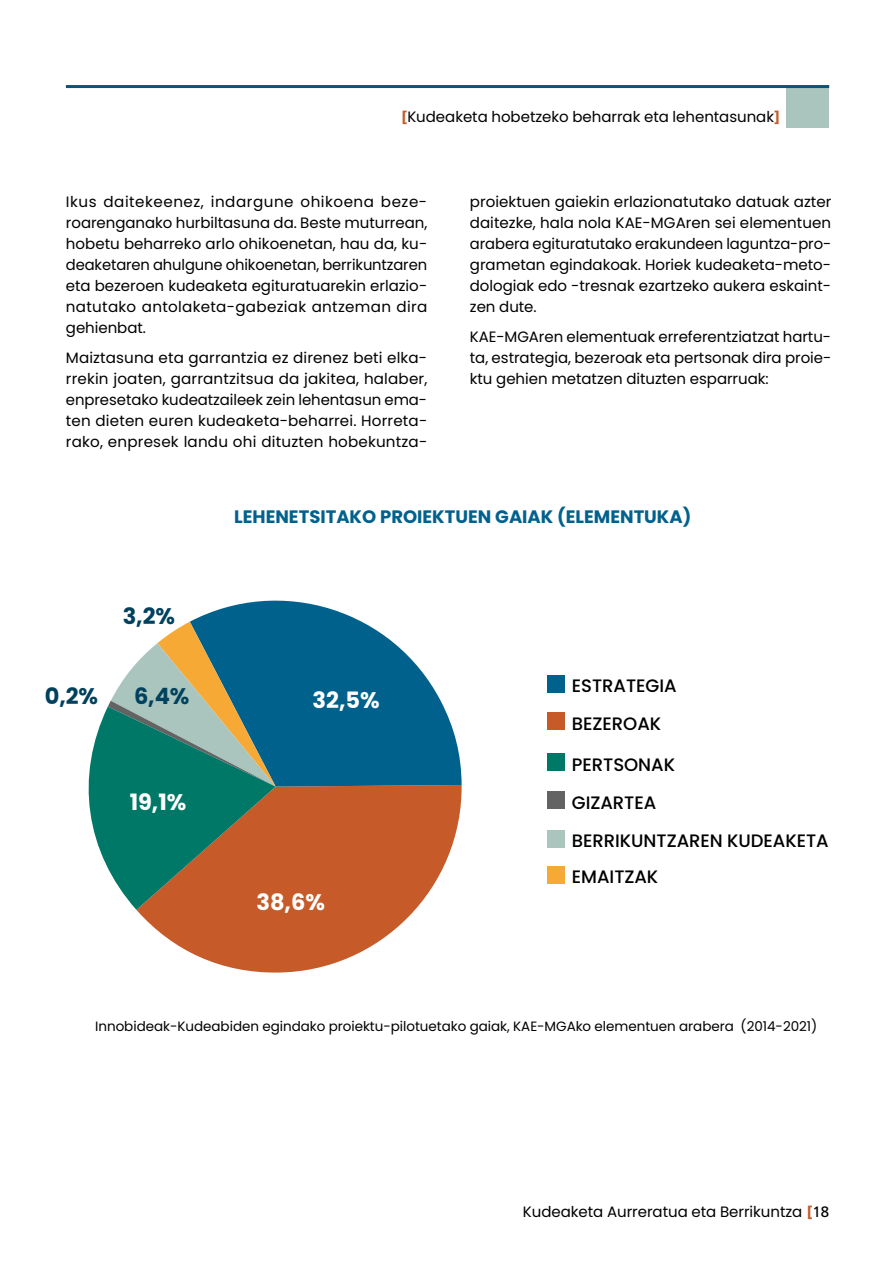
<style>
.page{position:relative;width:893px;height:1263px;background:#fff}
.page>*{position:absolute;margin:0;border:0;box-sizing:border-box;transform-origin:0 0}
.t1{font:700 22.5px "Poppins";color:#fff}
.t2{font:700 22.5px "Poppins";color:#00425e}
.t3{font:500 18px/38.4px "Poppins";letter-spacing:-.005em;color:#000}
.t4{font:700 18px "Poppins";color:#00618d}
.t5{font:15px/21px "Poppins";letter-spacing:-.005em;color:#000;text-align:justify}
.t6{font:13.5px "Poppins";letter-spacing:-.005em;color:#000}
.s1{font-family:"Frutiger";font-weight:900;color:#c65b29}
.s2{font-family:"Frutiger"}
</style>
<div class="page">
<div style="left:787px;top:85px;width:42px;height:43px;background:#a9c5be"></div>
<hr style="left:66px;top:85px;width:763px;height:3px;background:#115171">
<svg style="left:136px;top:787px;width:326px;height:186px;fill:#c65b29"></svg>
<svg style="left:190px;top:600px;width:272px;height:187px;fill:#00618d"></svg>
<svg style="left:88px;top:622px;width:188px;height:288px;background:#678e7e"></svg>
<div style="left:547px;top:675px;width:17px;height:17px;background:#00618d"></div>
<div style="left:547px;top:713px;width:17px;height:17px;background:#c65b29"></div>
<div style="left:547px;top:753px;width:17px;height:17px;background:#007867"></div>
<div style="left:547px;top:792px;width:17px;height:17px;background:#646363"></div>
<div style="left:547px;top:830px;width:17px;height:17px;background:#a9c5be"></div>
<div style="left:547px;top:866px;width:17px;height:17px;background:#f7a936"></div>
<p class="t5" style="left:402px;top:107px;width:380px"><span class="s1">[</span>Kudeaketa hobetzeko beharrak eta lehentasunak<span class="s1">]</span></p>
<p class="t5" style="left:66px;top:191px;width:363px">Ikus daitekeenez, indargune ohikoena beze&shy;roarenganako hurbiltasuna da. Beste muturrean, hobetu beharreko arlo ohikoenetan, hau da, ku&shy;deaketaren ahulgune ohikoenetan, berrikuntzaren eta bezeroen kudeaketa egituratuarekin erlazio&shy;natutako antolaketa-gabeziak antzeman dira gehienbat.</p>
<p class="t5" style="left:66px;top:347px;width:363px">Maiztasuna eta garrantzia ez direnez beti elka&shy;rrekin joaten, garrantzitsua da jakitea, halaber, enpresetako kudeatzaileek zein lehentasun ema&shy;ten dieten euren kudeaketa-beharrei. Horreta&shy;rako, enpresek landu ohi dituzten hobekuntza-</p>
<p class="t5" style="left:470px;top:191px;width:363px">proiektuen gaiekin erlazionatutako datuak azter daitezke, hala nola KAE-MGAren sei elementuen arabera egituratutako erakundeen laguntza-pro&shy;grametan egindakoak. Horiek kudeaketa-meto&shy;dologiak edo -tresnak ezartzeko aukera eskaint&shy;zen dute.</p>
<p class="t5" style="left:470px;top:326px;width:363px">KAE-MGAren elementuak erreferentziatzat hartu&shy;ta, estrategia, bezeroak eta pertsonak dira proie&shy;ktu gehien metatzen dituzten esparruak:</p>
<h1 class="t2" style="left:123px;top:603px;width:54px">3,2%</h1>
<p class="t4" style="left:234px;top:506px;width:459px">LEHENETSITAKO PROIEKTUEN GAIAK (ELEMENTUKA)</p>
<h1 class="t2" style="left:45px;top:683px;width:55px">0,2%</h1>
<p class="t3" style="left:572px;top:667px;width:106px;line-height:37.8px">ESTRATEGIA<br>BEZEROAK</p>
<p class="t3" style="left:572px;top:745px;width:258px">PERTSONAK<br>GIZARTEA<br>BERRIKUNTZAREN KUDEAKETA</p>
<p class="t3" style="left:572px;top:858px;width:88px">EMAITZAK</p>
<h1 class="t2" style="left:134px;top:683px;width:57px">6,4%</h1>
<h1 class="t1" style="left:313px;top:687px;width:68px">32,5%</h1>
<h1 class="t1" style="left:130px;top:789px;width:58px">19,1%</h1>
<h1 class="t1" style="left:257px;top:889px;width:70px">38,6%</h1>
<p class="t6" style="left:95px;top:1018px;width:724px">Innobideak-Kudeabiden egindako proiektu-pilotuetako gaiak, KAE-MGAko elementuen arabera (2014-2021)</p>
<p class="t5" style="left:523px;top:1201px;width:308px">Kudeaketa Aurreratua eta Berrikuntza <span class="s1">[</span><span class="s2">18</span></p>
</div>
